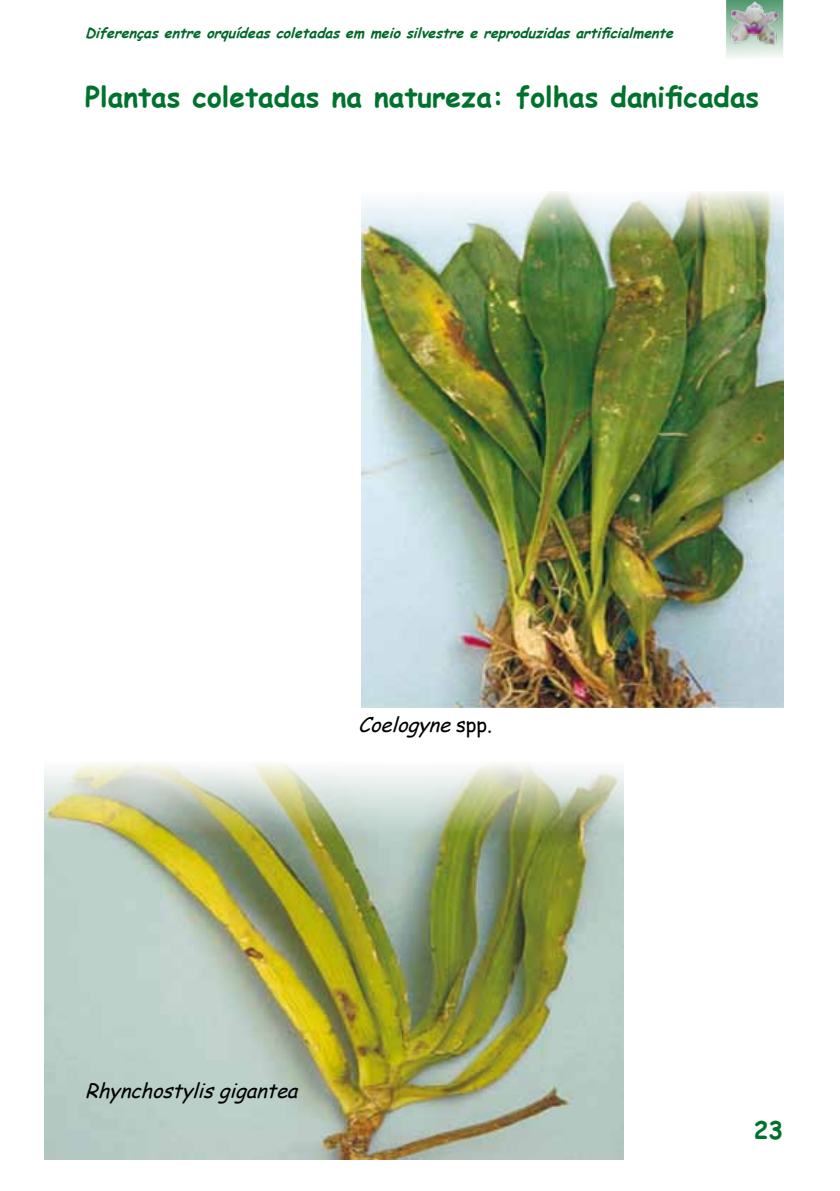
<style>
.page{position:relative;width:840px;height:1191px;background:#fff}
.page>*{position:absolute;margin:0;border:0;box-sizing:border-box;transform-origin:0 0}
.t1{font:700 28px "Comic Sans MS";color:#00722d}
.t2{font:700 24px "Comic Sans MS";color:#00722d}
.t3{font:italic 20px "Comic Sans MS";color:#000}
.t4{font:italic 700 14px "Comic Sans MS";color:#006829}
.s1{font-style:normal}
</style>
<div class="page">
<svg style="left:726px;top:0;width:56px;height:58px"></svg>
<img style="left:726px;top:0;width:55px;height:45px">
<img style="left:361px;top:192px;width:421px;height:515px">
<img style="left:44px;top:763px;width:578px;height:396px">
<p class="t4" style="left:85px;top:22px;width:594px">Diferenças entre orquídeascoletadas em meiosilvestre e reproduzidas artificialmente</p>
<h1 class="t1" style="left:85px;top:77px;width:675px">Plantas coletadas na natureza: folhas danificadas</h1>
<h3 class="t3" style="left:358px;top:710px;width:136px">Coelogyne<span class="s1">s p p .</span></h3>
<h3 class="t3" style="left:85px;top:1075px;width:221px">Rhynchosty lisgigantea</h3>
<h2 class="t2" style="left:753px;top:1112px;width:31px">23</h2>
</div>
